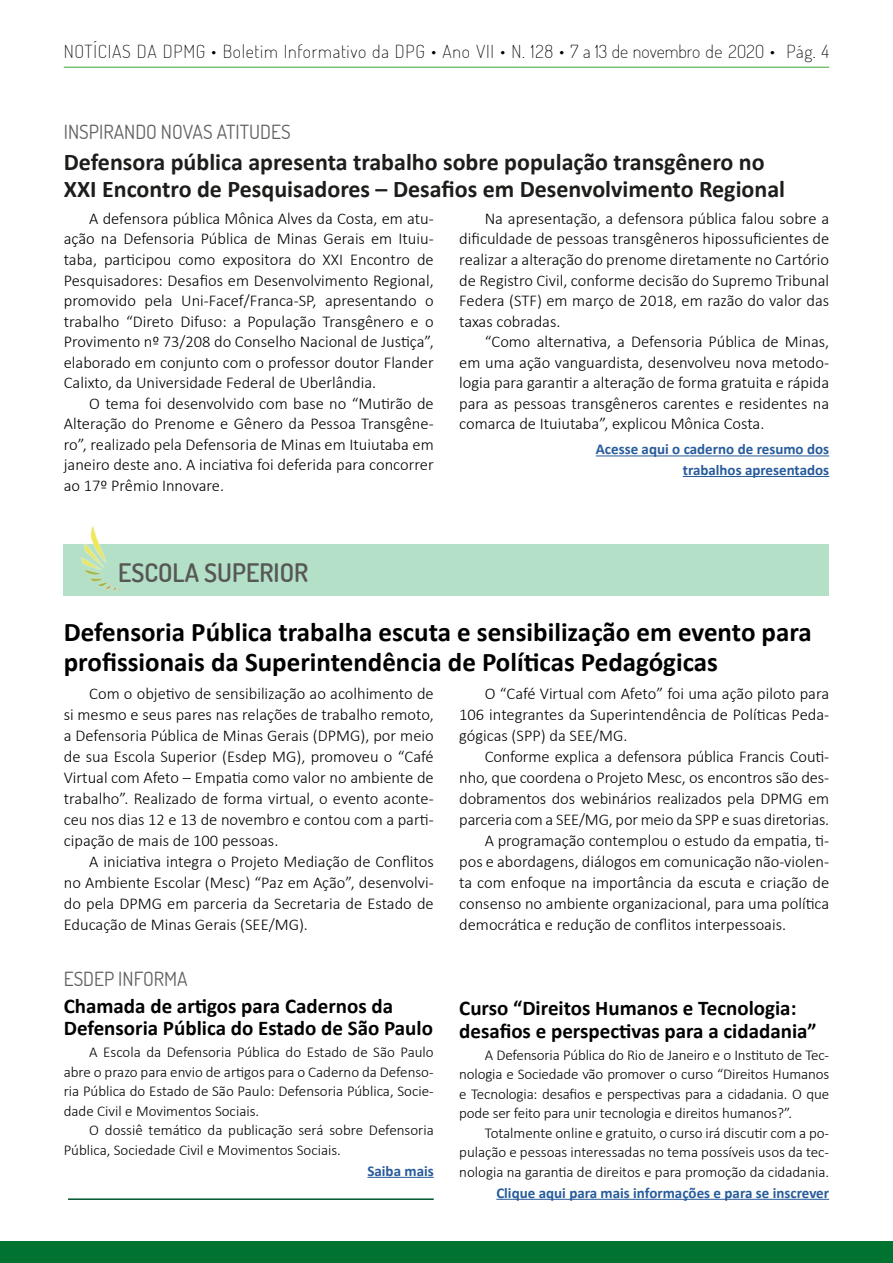
<style>
.page{position:relative;width:893px;height:1263px;background:#fff}
.page>*{position:absolute;margin:0;border:0;box-sizing:border-box;transform-origin:0 0}
.t1{font:700 27px/30px "Calibri";color:#000}
.t2{font:600 25.5px "Dosis";color:#575756}
.t3{font:700 24px/27px "Calibri";color:#1d1d1b}
.t4{font:700 21px/22.5px "Calibri";color:#000}
.t5{font:19.5px "Dosis";color:#616160}
.t6{font:200 18px "Dosis";letter-spacing:.04em;color:#000}
.t7{font:300 16.5px/20.5px "Calibri";color:#000;text-align:justify}
.t8{font:300 15px/19.5px "Calibri";color:#000;text-align:justify}
.t9{font:700 15px/20.5px "Calibri";color:#275b9b;text-align:right}
</style>
<div class="page">
<div style="left:0;top:1241px;width:893px;height:22px;background:#007330"></div>
<hr style="left:64px;top:67px;width:765px;height:1px;background:#3fa535">
<div style="left:64px;top:544px;width:765px;height:52px;background:#b3e0c6"></div>
<img style="left:81px;top:526px;width:41px;height:65px">
<hr style="left:596px;top:455px;width:233px;height:1px;background:#275b9b">
<hr style="left:683px;top:476px;width:146px;height:1px;background:#275b9b">
<hr style="left:367px;top:1177px;width:67px;height:1px;background:#275b9b">
<hr style="left:496px;top:1199px;width:333px;height:1px;background:#275b9b">
<hr style="left:68px;top:1198px;width:366px;height:2px;background:#005530">
<p class="t6" style="left:64px;top:40px;width:767px">NOTÍCIAS DA DPMG • Boletim Informativo da DPG • Ano VII • N. 128 • 7 a 13 de novembro de 2O2O • Pág. 4</p>
<p class="t5" style="left:64px;top:119px;width:228px">INSPIRANDO NOVAS ATITUDES</p>
<h3 class="t3" style="left:64px;top:149px;width:723px">Defensora pública apresenta trabalho sobre população transgênero no<br>XXI Encontro de Pesquisadores – Desafios em Desenvolvimento Regional</h3>
<p class="t7" style="left:459px;top:208px;width:371px;text-indent:26px">Na apresentação, a defensora pública falou sobre a dificuldade de pessoas transgêneros hipossuficientes de realizar a alteração do prenome diretamente no Cartório de Registro Civil, conforme decisão do Supremo Tribunal Federa (STF) em março de 2018, em razão do valor das taxas cobradas.</p>
<p class="t7" style="left:459px;top:331px;width:371px;text-indent:26px">“Como alternativa, a Defensoria Pública de Minas, em uma ação vanguardista, desenvolveu nova metodo&shy;logia para garantir a alteração de forma gratuita e rápida para as pessoas transgêneros carentes e residentes na comarca de Ituiutaba”, explicou Mônica Costa.</p>
<p class="t9" style="left:596px;top:439px;width:235px">Acesse aqui o caderno de resumo dos trabalhos apresentados</p>
<p class="t7" style="left:64px;top:208px;width:371px;text-indent:26px">A defensora pública Mônica Alves da Costa, em atu&shy;ação na Defensoria Pública de Minas Gerais em Ituiu&shy;taba, participou como expositora do XXI Encontro de Pesquisadores: Desafios em Desenvolvimento Regional, promovido pela Uni-Facef/Franca-SP, apresentando o trabalho “Direto Difuso: a População Transgênero e o Provimento nº 73/208 do Conselho Nacional de Justiça”, elaborado em conjunto com o professor doutor Flander Calixto, da Universidade Federal de Uberlândia.</p>
<p class="t7" style="left:64px;top:393px;width:371px;text-indent:26px">O tema foi desenvolvido com base no “Mutirão de Alteração do Prenome e Gênero da Pessoa Transgêne&shy;ro”, realizado pela Defensoria de Minas em Ituiutaba em janeiro deste ano. A inciativa foi deferida para concorrer ao 17º Prêmio Innovare.</p>
<h2 class="t2" style="left:118px;top:556px;width:192px">ESCOLA SUPERIOR</h2>
<h1 class="t1" style="left:64px;top:617px;width:749px">Defensoria Pública trabalha escuta e sensibilização em evento para profissionais da Superintendência de Políticas Pedagógicas</h1>
<p class="t7" style="left:459px;top:683px;width:371px;line-height:21px;text-indent:26px">O “Café Virtual com Afeto” foi uma ação piloto para 106 integrantes da Superintendência de Políticas Peda&shy;gógicas (SPP) da SEE/MG.</p>
<p class="t7" style="left:485px;top:746px;width:346px">Conforme explica a defensora pública Francis Couti-</p>
<p class="t7" style="left:459px;top:767px;width:371px">nho, que coordena o Projeto Mesc, os encontros são des-</p>
<p class="t7" style="left:459px;top:788px;width:371px">dobramentos dos webinários realizados pela DPMG em</p>
<p class="t7" style="left:459px;top:809px;width:371px">parceria com a SEE/MG, por meio da SPP e suas diretorias.</p>
<p class="t7" style="left:485px;top:830px;width:346px">A programação contemplou o estudo da empatia, ti-</p>
<p class="t7" style="left:459px;top:851px;width:371px">pos e abordagens, diálogos em comunicação não-violen-</p>
<p class="t7" style="left:459px;top:872px;width:371px">ta com enfoque na importância da escuta e criação de</p>
<p class="t7" style="left:459px;top:893px;width:371px">consenso no ambiente organizacional, para uma política</p>
<p class="t7" style="left:459px;top:914px;width:328px">democrática e redução de conflitos interpessoais.</p>
<p class="t5" style="left:64px;top:966px;width:125px">ESDEP INFORMA</p>
<p class="t4" style="left:64px;top:995px;width:371px">Chamada de artigos para Cadernos da<br>Defensoria Pública do Estado de São Paulo</p>
<p class="t8" style="left:64px;top:1042px;width:371px;text-indent:26px">A Escola da Defensoria Pública do Estado de São Paulo abre o prazo para envio de artigos para o Caderno da Defenso&shy;ria Pública do Estado de São Paulo: Defensoria Pública, Socie&shy;dade Civil e Movimentos Sociais.</p>
<p class="t8" style="left:64px;top:1120px;width:371px;text-indent:26px">O dossiê temático da publicação será sobre Defensoria<br>Pública, Sociedade Civil e Movimentos Sociais.</p>
<p class="t9" style="left:367px;top:1160px;width:68px">Saiba mais</p>
<p class="t7" style="left:64px;top:683px;width:371px;line-height:21px;text-indent:26px">Com o objetivo de sensibilização ao acolhimento de si mesmo e seus pares nas relações de trabalho remoto, a Defensoria Pública de Minas Gerais (DPMG), por meio de sua Escola Superior (Esdep MG), promoveu o “Café Virtual com Afeto – Empatia como valor no ambiente de trabalho”. Realizado de forma virtual, o evento aconte&shy;ceu nos dias 12 e 13 de novembro e contou com a parti&shy;cipação de mais de 100 pessoas.</p>
<p class="t7" style="left:64px;top:851px;width:371px;line-height:21px;text-indent:26px">A iniciativa integra o Projeto Mediação de Conflitos no Ambiente Escolar (Mesc) “Paz em Ação”, desenvolvi&shy;do pela DPMG em parceria da Secretaria de Estado de Educação de Minas Gerais (SEE/MG).</p>
<p class="t4" style="left:459px;top:997px;width:359px">Curso “Direitos Humanos e Tecnologia: desafios e perspectivas para a cidadania”</p>
<p class="t8" style="left:459px;top:1045px;width:371px;text-indent:26px">A Defensoria Pública do Rio de Janeiro e o Instituto de Tec&shy;nologia e Sociedade vão promover o curso “Direitos Humanos e Tecnologia: desafios e perspectivas para a cidadania. O que pode ser feito para unir tecnologia e direitos humanos?”.</p>
<p class="t8" style="left:459px;top:1123px;width:371px;text-indent:26px">Totalmente online e gratuito, o curso irá discutir com a po&shy;pulação e pessoas interessadas no tema possíveis usos da tec&shy;nologia na garantia de direitos e para promoção da cidadania.</p>
<p class="t9" style="left:496px;top:1182px;width:334px">Clique aqui para mais informações e para se inscrever</p>
</div>
